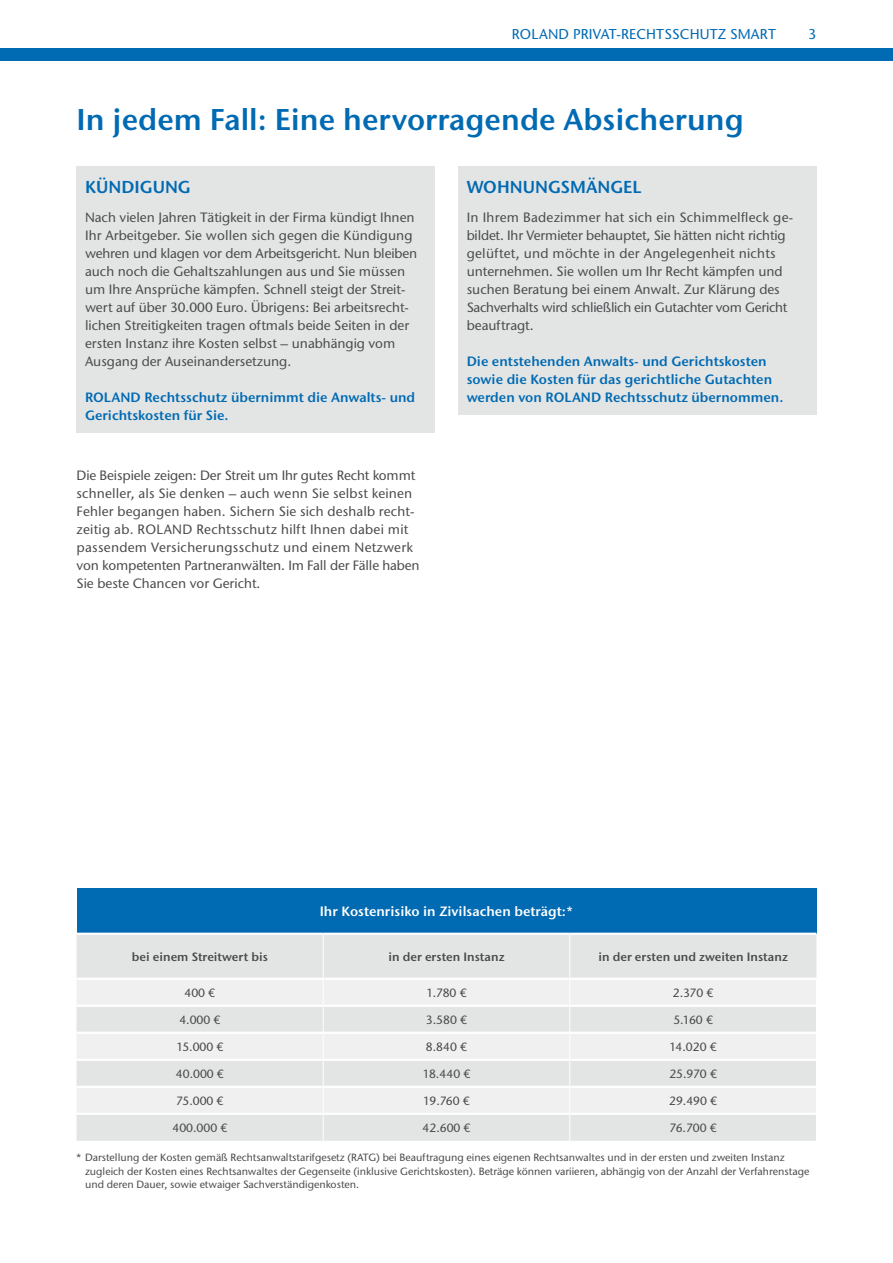
<style>
.page{position:relative;width:893px;height:1263px;background:#fff}
.page>*{position:absolute;margin:0;border:0;box-sizing:border-box;transform-origin:0 0}
.t1{font:600 30px "Stone Sans ITC Std";color:#006ab3}
.t2{font:600 17.25px "Stone Sans ITC Std";color:#006ab3}
.t3{font:500 14.25px "Stone Sans ITC Std";letter-spacing:.01em;color:#006ab3}
.t4{font:500 13.5px/18px "Stone Sans ITC Std";color:#4b4b4d}
.t5{font:600 13.5px/18px "Stone Sans ITC Std";color:#006ab3}
.t6{font:600 13.5px "Stone Sans ITC Std";color:#fff}
.t7{font:500 12px "Stone Sans ITC Std";color:#4b4b4d}
.t8{font:600 12px "Stone Sans ITC Std";color:#4b4b4d}
.t9{font:500 10.5px/13.5px "Stone Sans ITC Std";color:#4b4b4d}
</style>
<div class="page">
<div style="left:0;top:48px;width:893px;height:13px;background:#006ab3"></div>
<div style="left:77px;top:166px;width:358px;height:267px;background:#e3e4e4"></div>
<div style="left:458px;top:166px;width:358px;height:249px;background:#e3e4e4"></div>
<div style="left:77px;top:889px;width:739px;height:45px;background:#006ab3"></div>
<div style="left:77px;top:935px;width:739px;height:206px;background:#e3e4e4"></div>
<svg style="left:77px;top:980px;width:739px;height:133px;fill:#f0f0f1"></svg>
<hr style="left:323px;top:935px;width:1px;height:43px;background:#fff">
<hr style="left:569px;top:935px;width:1px;height:43px;background:#fff">
<hr style="left:77px;top:933px;width:246px;height:2px;background:#fff">
<hr style="left:323px;top:933px;width:247px;height:2px;background:#fff">
<hr style="left:570px;top:933px;width:246px;height:2px;background:#fff">
<hr style="left:77px;top:978px;width:246px;height:2px;background:#fff">
<hr style="left:323px;top:978px;width:247px;height:2px;background:#fff">
<hr style="left:570px;top:978px;width:247px;height:2px;background:#fff">
<hr style="left:77px;top:1005px;width:246px;height:2px;background:#fff">
<hr style="left:324px;top:1005px;width:245px;height:2px;background:#fff">
<hr style="left:570px;top:1005px;width:246px;height:2px;background:#fff">
<hr style="left:77px;top:1059px;width:246px;height:2px;background:#fff">
<hr style="left:324px;top:1059px;width:245px;height:2px;background:#fff">
<hr style="left:570px;top:1059px;width:246px;height:2px;background:#fff">
<hr style="left:77px;top:1113px;width:246px;height:2px;background:#fff">
<hr style="left:324px;top:1113px;width:245px;height:2px;background:#fff">
<hr style="left:570px;top:1113px;width:246px;height:2px;background:#fff">
<hr style="left:77px;top:1032px;width:246px;height:2px;background:#fff">
<hr style="left:324px;top:1032px;width:245px;height:2px;background:#fff">
<hr style="left:570px;top:1032px;width:246px;height:2px;background:#fff">
<hr style="left:77px;top:1086px;width:246px;height:2px;background:#fff">
<hr style="left:324px;top:1086px;width:245px;height:2px;background:#fff">
<hr style="left:570px;top:1086px;width:246px;height:2px;background:#fff">
<svg style="left:323px;top:980px;width:1px;height:161px"></svg>
<svg style="left:569px;top:980px;width:1px;height:161px"></svg>
<p class="t3" style="left:512px;top:25px;width:265px">ROLAND PRIVAT-RECHTSSCHUTZ SMART</p>
<p class="t3" style="left:808px;top:25px;width:10px">3</p>
<h1 class="t1" style="left:77px;top:101px;width:669px">In jedem Fall: Eine hervorragende Absicherung</h1>
<p class="t2" style="left:85px;top:176px;width:107px">KÜNDIGUNG</p>
<p class="t4" style="left:85px;top:208px;width:334px">Nach vielen Jahren Tätigkeit in der Firma kündigt Ihnen Ihr Arbeitgeber. Sie wollen sich gegen die Kündigung wehren und klagen vor dem Arbeitsgericht. Nun bleiben auch noch die Gehaltszahlungen aus und Sie müssen um Ihre Ansprüche kämpfen. Schnell steigt der Streit&shy;wert auf über 30.000 Euro. Übrigens: Bei arbeitsrecht&shy;lichen Streitigkeiten tragen oftmals beide Seiten in der ersten Instanz ihre Kosten selbst – unabhängig vom Ausgang der Auseinandersetzung.</p>
<p class="t5" style="left:85px;top:388px;width:332px">ROLAND Rechtsschutz übernimmt die Anwalts- und<br>Gerichtskosten für Sie.</p>
<p class="t4" style="left:77px;top:466px;width:345px">Die Beispiele zeigen: Der Streit um Ihr gutes Recht kommt schneller, als Sie denken – auch wenn Sie selbst keinen Fehler begangen haben. Sichern Sie sich deshalb recht&shy;zeitig ab. ROLAND Rechtsschutz hilft Ihnen dabei mit passendem Versicherungsschutz und einem Netzwerk von kompetenten Partneranwälten. Im Fall der Fälle haben Sie beste Chancen vor Gericht.</p>
<p class="t2" style="left:467px;top:176px;width:176px">WOHNUNGSMÄNGEL</p>
<p class="t4" style="left:467px;top:208px;width:328px">In Ihrem Badezimmer hat sich ein Schimmelfleck ge&shy;bildet. Ihr Vermieter behauptet, Sie hätten nicht richtig gelüftet, und möchte in der Angelegenheit nichts unternehmen. Sie wollen um Ihr Recht kämpfen und suchen Beratung bei einem Anwalt. Zur Klärung des Sachverhalts wird schließlich ein Gutachter vom Gericht beauftragt.</p>
<p class="t5" style="left:467px;top:352px;width:318px">Die entstehenden Anwalts- und Gerichtskosten sowie die Kosten für das gerichtliche Gutachten werden von ROLAND Rechtsschutz übernommen.</p>
<p class="t6" style="left:320px;top:903px;width:255px">Ihr Kostenrisiko in Zivilsachen beträgt:*</p>
<p class="t8" style="left:132px;top:949px;width:138px">bei einem Streitwert bis</p>
<p class="t8" style="left:388px;top:949px;width:118px">in der ersten Instanz</p>
<p class="t8" style="left:598px;top:949px;width:191px">in der ersten und zweiten Instanz</p>
<p class="t7" style="left:185px;top:985px;width:32px">400 €</p>
<p class="t7" style="left:426px;top:985px;width:42px">1.780 €</p>
<p class="t7" style="left:673px;top:985px;width:42px">2.370 €</p>
<p class="t7" style="left:179px;top:1012px;width:43px">4.000 €</p>
<p class="t7" style="left:426px;top:1012px;width:43px">3.580 €</p>
<p class="t7" style="left:673px;top:1012px;width:41px">5.160 €</p>
<p class="t7" style="left:176px;top:1039px;width:49px">15.000 €</p>
<p class="t7" style="left:426px;top:1039px;width:43px">8.840 €</p>
<p class="t7" style="left:670px;top:1039px;width:49px">14.020 €</p>
<p class="t7" style="left:176px;top:1066px;width:49px">40.000 €</p>
<p class="t7" style="left:423px;top:1066px;width:49px">18.440 €</p>
<p class="t7" style="left:669px;top:1066px;width:49px">25.970 €</p>
<p class="t7" style="left:176px;top:1093px;width:49px">75.000 €</p>
<p class="t7" style="left:423px;top:1093px;width:48px">19.760 €</p>
<p class="t7" style="left:669px;top:1093px;width:49px">29.490 €</p>
<p class="t7" style="left:172px;top:1120px;width:56px">400.000 €</p>
<p class="t7" style="left:423px;top:1120px;width:49px">42.600 €</p>
<p class="t7" style="left:670px;top:1120px;width:49px">76.700 €</p>
<p class="t9" style="left:85px;top:1151px;width:726px;text-indent:-9px">* Darstellung der Kosten gemäß Rechtsanwaltstarifgesetz (RATG) bei Beauftragung eines eigenen Rechtsanwaltes und in der ersten und zweiten Instanz zugleich der Kosten eines Rechtsanwaltes der Gegenseite (inklusive Gerichtskosten). Beträge können variieren, abhängig von der Anzahl der Verfahrenstage und deren Dauer, sowie etwaiger Sachverständigenkosten.</p>
</div>
